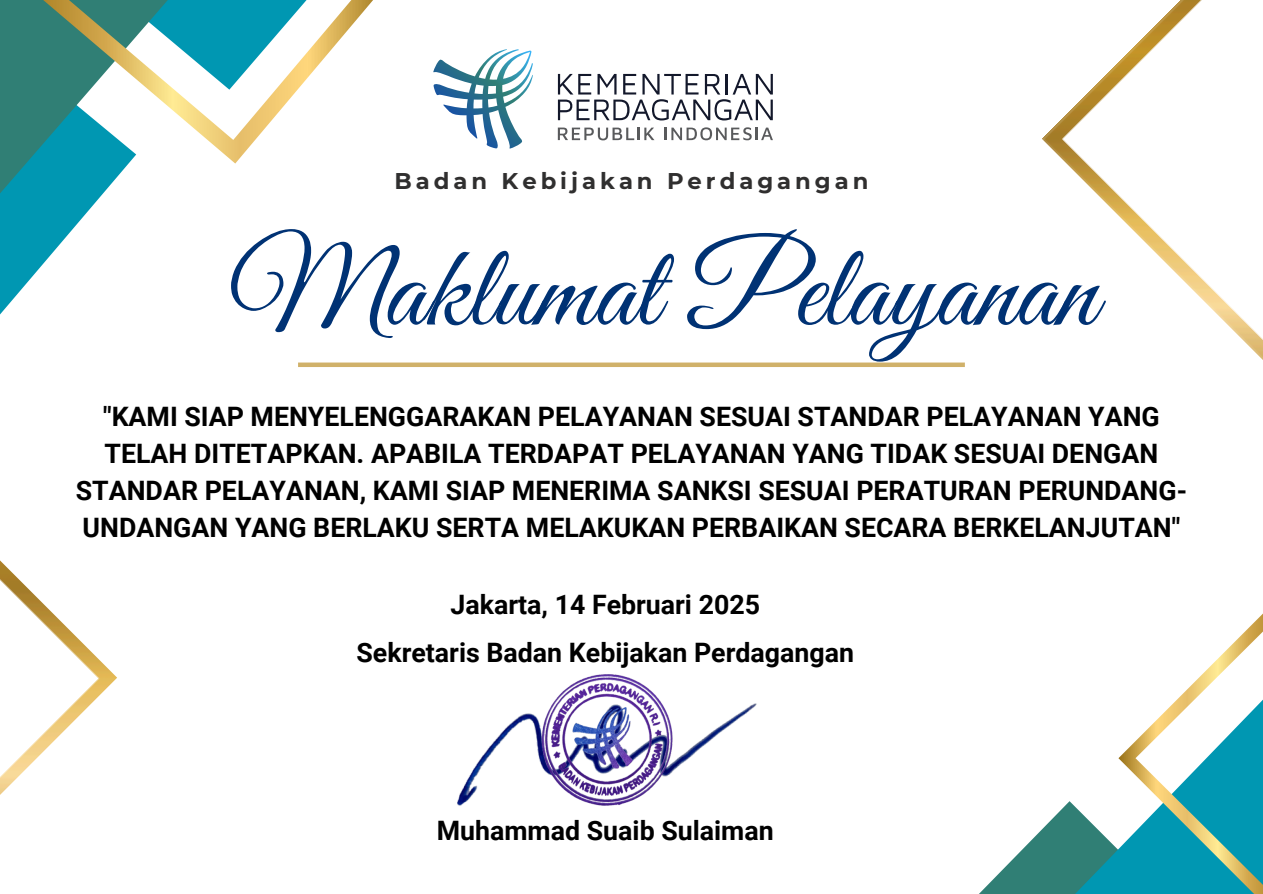
<style>
.page{position:relative;width:1263px;height:894px;background:#fff}
.page>*{position:absolute;margin:0;border:0;box-sizing:border-box;transform-origin:0 0}
.t1{font:117.45px "Great Vibes";color:#003274}
.t2{font:700 26.7px/37.2px "Roboto";color:#000;text-align:center}
.t3{font:700 22.65px "Montserrat";letter-spacing:.175em;color:#302f2f}
</style>
<div class="page">
<svg style="left:980px;top:613px;width:283px;height:280px"></svg>
<svg style="left:0;top:0;width:236px;height:315px"></svg>
<svg style="left:19px;top:0;width:354px;height:163px"></svg>
<div style="left:298px;top:362px;width:667px;height:5px;background:#d0b16a"></div>
<img style="left:1042px;top:0;width:221px;height:360px">
<img style="left:0;top:560px;width:117px;height:235px">
<svg style="left:433px;top:49px;width:100px;height:100px"></svg>
<svg style="left:558px;top:74px;width:215px;height:46px"></svg>
<svg style="left:558px;top:127px;width:96px;height:13px"></svg>
<svg style="left:665px;top:127px;width:108px;height:13px"></svg>
<img style="left:457px;top:703px;width:300px;height:103px">
<img style="left:536px;top:674px;width:139px;height:132px">
<p class="t3" style="left:395px;top:167px;width:475px">Badan Kebijakan Perdagangan</p>
<p class="t1" style="left:229px;top:224px;width:870px">Maklumat Pelayanan</p>
<p class="t2" style="left:76px;top:398px;width:1113px">"KAMI SIAP MENYELENGGARAKAN PELAYANAN SESUAI STANDAR PELAYANAN YANG TELAH DITETAPKAN. APABILA TERDAPAT PELAYANAN YANG TIDAK SESUAI DENGAN STANDAR PELAYANAN, KAMI SIAP MENERIMA SANKSI SESUAI PERATURAN PERUNDANG-UNDANGAN YANG BERLAKU SERTA MELAKUKAN PERBAIKAN SECARA BERKELANJUTAN"</p>
<p class="t2" style="left:450px;top:586px;width:311px">Jakarta, 14 Februari 2025</p>
<h1 class="t2" style="left:356px;top:633px;width:499px">Sekretaris Badan Kebijakan Perdagangan</h1>
<p class="t2" style="left:437px;top:812px;width:338px">Muhammad Suaib Sulaiman</p>
</div>
